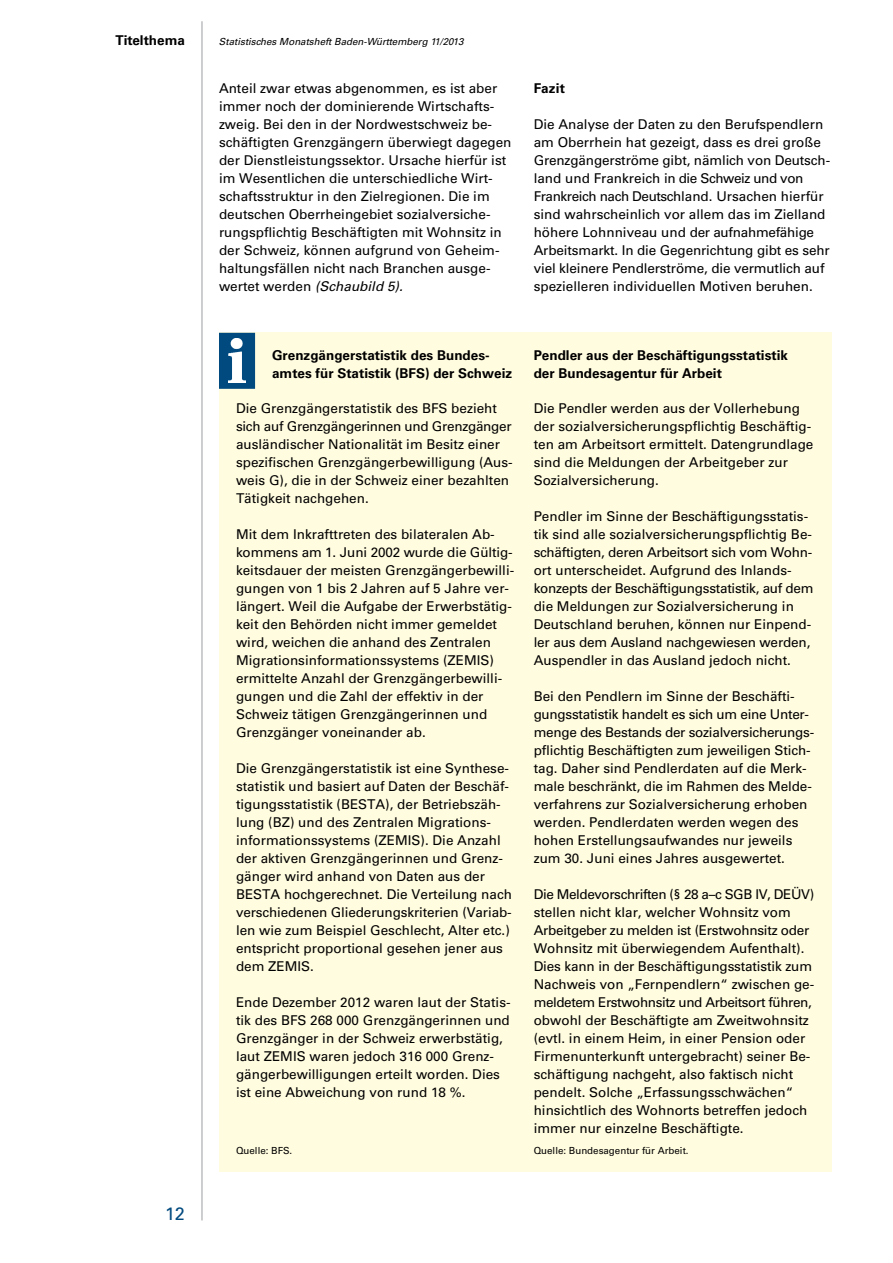
<style>
.page{position:relative;width:893px;height:1263px;background:#fff}
.page>*{position:absolute;margin:0;border:0;box-sizing:border-box;transform-origin:0 0}
.t1{font:18px "Univers";color:#004a7f}
.t2{font:13.5px/18px "Univers";color:#000}
.t3{font:700 13.5px/18px "Univers";color:#000}
.t4{font:italic 9.75px "Univers";color:#000}
.t5{font:9.75px "Univers";color:#000}
.s1{font-style:italic}
</style>
<div class="page">
<hr style="left:202px;top:21px;width:1px;height:1199px;background:#9c9e9f">
<div style="left:219px;top:333px;width:612px;height:839px;background:#fffcdf"></div>
<div style="left:219px;top:333px;width:36px;height:56px;background:#004a7f"></div>
<img style="left:229px;top:338px;width:17px;height:44px">
<p class="t3" style="left:115px;top:31px;width:71px">Titelthema</p>
<p class="t4" style="left:219px;top:35px;width:246px">Statistisches Monatsheft Baden-Württemberg 11/2013</p>
<p class="t2" style="left:219px;top:79px;width:294px">Anteil zwar etwas abgenommen, es ist aber immer noch der dominierende Wirtschafts&shy;zweig. Bei den in der Nordwestschweiz be&shy;schäftigten Grenzgängern überwiegt dagegen der Dienstleistungssektor. Ursache hierfür ist im Wesentlichen die unterschiedliche Wirt&shy;schaftsstruktur in den Zielregionen. Die im deutschen Oberrheingebiet sozialversiche&shy;rungspflichtig Beschäftigten mit Wohnsitz in der Schweiz, können aufgrund von Geheim&shy;haltungsfällen nicht nach Branchen ausge&shy;wertet werden <span class="s1">(Schaubild 5).</span></p>
<p class="t3" style="left:534px;top:79px;width:33px">Fazit</p>
<p class="t2" style="left:534px;top:115px;width:298px">Die Analyse der Daten zu den Berufspendlern am Oberrhein hat gezeigt, dass es drei große Grenzgängerströme gibt, nämlich von Deutsch&shy;land und Frankreich in die Schweiz und von Frankreich nach Deutschland. Ursachen hierfür sind wahrscheinlich vor allem das im Zielland höhere Lohnniveau und der aufnahmefähige Arbeitsmarkt. In die Gegenrichtung gibt es sehr viel kleinere Pendlerströme, die vermutlich auf spezielleren individuellen Motiven beruhen.</p>
<h1 class="t1" style="left:165px;top:1203px;width:21px">12</h1>
<p class="t3" style="left:272px;top:346px;width:242px">Grenzgängerstatistik des Bundes&shy;amtes für Statistik (BFS) der Schweiz</p>
<p class="t2" style="left:236px;top:399px;width:278px">Die Grenzgängerstatistik des BFS bezieht sich auf Grenzgängerinnen und Grenzgänger ausländischer Nationalität im Besitz einer spezifischen Grenzgängerbewilligung (Aus&shy;weis G), die in der Schweiz einer bezahlten Tätigkeit nachgehen.</p>
<p class="t2" style="left:236px;top:525px;width:280px">Mit dem Inkrafttreten des bilateralen Ab&shy;kommens am 1. Juni 2002 wurde die Gültig&shy;keitsdauer der meisten Grenzgängerbewilli&shy;gungen von 1 bis 2 Jahren auf 5 Jahre ver&shy;längert. Weil die Aufgabe der Erwerbstätig&shy;keit den Behörden nicht immer gemeldet wird, weichen die anhand des Zentralen Migrationsinformationssystems (ZEMIS) ermittelte Anzahl der Grenzgängerbewilli&shy;gungen und die Zahl der effektiv in der Schweiz tätigen Grenzgängerinnen und Grenzgänger voneinander ab.</p>
<p class="t2" style="left:236px;top:759px;width:278px">Die Grenzgängerstatistik ist eine Synthese&shy;statistik und basiert auf Daten der Beschäf&shy;tigungsstatistik (BESTA), der Betriebszäh&shy;lung (BZ) und des Zentralen Migrations&shy;informationssystems (ZEMIS). Die Anzahl der aktiven Grenzgängerinnen und Grenz&shy;gänger wird anhand von Daten aus der BESTA hochgerechnet. Die Verteilung nach verschiedenen Gliederungskriterien (Variab&shy;len wie zum Beispiel Geschlecht, Alter etc.) entspricht proportional gesehen jener aus dem ZEMIS.</p>
<p class="t2" style="left:236px;top:993px;width:276px">Ende Dezember 2012 waren laut der Statis&shy;tik des BFS 268 000 Grenzgängerinnen und Grenzgänger in der Schweiz erwerbstätig, laut ZEMIS waren jedoch 316 000 Grenz&shy;gängerbewilligungen erteilt worden. Dies ist eine Abweichung von rund 18 %.</p>
<p class="t5" style="left:236px;top:1145px;width:58px">Quelle: BFS.</p>
<p class="t3" style="left:534px;top:346px;width:256px">Pendler aus der Beschäftigungsstatistik der Bundesagentur für Arbeit</p>
<p class="t2" style="left:534px;top:399px;width:281px">Die Pendler werden aus der Vollerhebung der sozialversicherungspflichtig Beschäftig&shy;ten am Arbeitsort ermittelt. Datengrundlage sind die Meldungen der Arbeitgeber zur Sozialversicherung.</p>
<p class="t2" style="left:534px;top:507px;width:281px">Pendler im Sinne der Beschäftigungsstatis&shy;tik sind alle sozialversicherungspflichtig Be&shy;schäftigten, deren Arbeitsort sich vom Wohn&shy;ort unterscheidet. Aufgrund des Inlands&shy;konzepts der Beschäftigungsstatistik, auf dem die Meldungen zur Sozialversicherung in Deutschland beruhen, können nur Einpend&shy;ler aus dem Ausland nachgewiesen werden, Auspendler in das Ausland jedoch nicht.</p>
<p class="t2" style="left:534px;top:687px;width:282px">Bei den Pendlern im Sinne der Beschäfti&shy;gungsstatistik handelt es sich um eine Unter&shy;menge des Bestands der sozialversicherungs&shy;pflichtig Beschäftigten zum jeweiligen Stich&shy;tag. Daher sind Pendlerdaten auf die Merk&shy;male beschränkt, die im Rahmen des Melde&shy;verfahrens zur Sozialversicherung erhoben werden. Pendlerdaten werden wegen des hohen Erstellungsaufwandes nur jeweils zum 30. Juni eines Jahres ausgewertet.</p>
<p class="t2" style="left:534px;top:885px;width:282px">Die Meldevorschriften (§ 28 a–c SGB IV, DEÜV) stellen nicht klar, welcher Wohnsitz vom Arbeitgeber zu melden ist (Erstwohnsitz oder Wohnsitz mit überwiegendem Aufenthalt).<br>Dies kann in der Beschäftigungsstatistik zum Nachweis von „Fernpendlern“ zwischen ge&shy;meldetem Erstwohnsitz und Arbeitsort führen, obwohl der Beschäftigte am Zweitwohnsitz (evtl. in einem Heim, in einer Pension oder Firmenunterkunft untergebracht) seiner Be&shy;schäftigung nachgeht, also faktisch nicht pendelt. Solche „Erfassungsschwächen“ hinsichtlich des Wohnorts betreffen jedoch immer nur einzelne Beschäftigte.</p>
<p class="t5" style="left:534px;top:1145px;width:156px">Quelle: Bundesagentur für Arbeit.</p>
</div>
